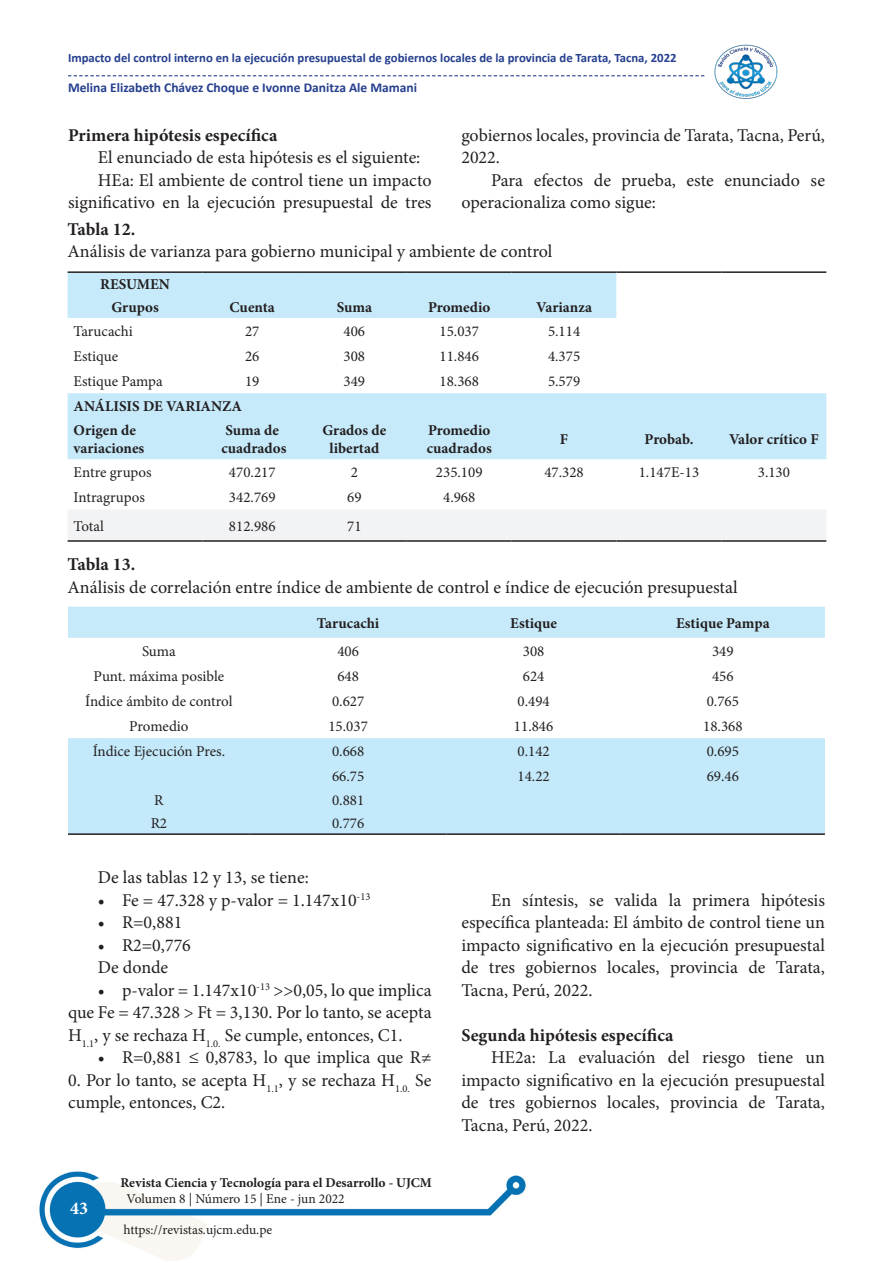
<style>
.page{position:relative;width:893px;height:1263px;background:#fff}
.page>*{position:absolute;margin:0;border:0;box-sizing:border-box;transform-origin:0 0}
.t1{font:18px/22.5px "Minion Pro";color:#231f20;text-align:justify}
.t2{font:700 18px "Minion Pro";color:#231f20}
.t3{font:700 18px "Minion Pro";color:#fff}
.t4{font:15px "Minion Pro";color:#231f20}
.t5{font:700 15px/18px "Minion Pro";color:#231f20}
.t6{font:13.5px "Minion Pro";color:#231f20}
.t7{font:700 13.5px "Calibri";color:#253f8e}
.t8{font:700 13.5px "Minion Pro";color:#231f20}
.t9{font:700 12.75px "Calibri";color:#253f8e}
</style>
<div class="page">
<img style="left:39px;top:75px;width:788px;height:1186px">
<svg style="left:68px;top:75px;width:636px;height:1px"></svg>
<img style="left:713px;top:44px;width:65px;height:57px">
<svg style="left:68px;top:273px;width:758px;height:186px;fill:#c6eafa"></svg>
<svg style="left:617px;top:273px;width:209px;height:45px"></svg>
<div style="left:68px;top:509px;width:758px;height:31px;background:#f2f3f4"></div>
<hr style="left:68px;top:271px;width:135px;height:2px;background:#231f20">
<hr style="left:203px;top:271px;width:99px;height:2px;background:#231f20">
<hr style="left:302px;top:271px;width:105px;height:2px;background:#231f20">
<hr style="left:407px;top:271px;width:105px;height:2px;background:#231f20">
<hr style="left:512px;top:271px;width:105px;height:2px;background:#231f20">
<hr style="left:617px;top:271px;width:104px;height:2px;background:#231f20">
<hr style="left:721px;top:271px;width:105px;height:2px;background:#231f20">
<hr style="left:68px;top:540px;width:135px;height:2px;background:#231f20">
<hr style="left:203px;top:540px;width:99px;height:2px;background:#231f20">
<hr style="left:302px;top:540px;width:105px;height:2px;background:#231f20">
<hr style="left:407px;top:540px;width:105px;height:2px;background:#231f20">
<hr style="left:512px;top:540px;width:105px;height:2px;background:#231f20">
<hr style="left:617px;top:540px;width:104px;height:2px;background:#231f20">
<hr style="left:721px;top:540px;width:105px;height:2px;background:#231f20">
<div style="left:68px;top:607px;width:757px;height:31px;background:#c6eafa"></div>
<div style="left:68px;top:738px;width:757px;height:95px;background:#c3e9fa"></div>
<hr style="left:68px;top:833px;width:182px;height:2px;background:#231f20">
<hr style="left:250px;top:833px;width:196px;height:2px;background:#231f20">
<hr style="left:446px;top:833px;width:175px;height:2px;background:#231f20">
<hr style="left:621px;top:833px;width:204px;height:2px;background:#231f20">
<p class="t9" style="left:68px;top:49px;width:610px">Impacto del control interno en la ejecución presupuestal de gobiernos locales de la provincia de Tarata, Tacna, 2022</p>
<p class="t7" style="left:68px;top:78px;width:351px">Melina Elizabeth Chávez Choque e Ivonne Danitza Ale Mamani</p>
<p class="t2" style="left:68px;top:122px;width:211px">Primera hipótesis específica</p>
<p class="t1" style="left:98px;top:146px;width:324px">El enunciado de esta hipótesis es el siguiente:</p>
<p class="t1" style="left:68px;top:169px;width:365px;text-align:right">HEa: El ambiente de control tiene un impacto significativo en la ejecución presupuestal de tres</p>
<p class="t1" style="left:461px;top:124px;width:365px">gobiernos locales, provincia de Tarata, Tacna, Perú,<br>2022.</p>
<p class="t1" style="left:461px;top:169px;width:365px;text-indent:30px">Para efectos de prueba, este enunciado se operacionaliza como sigue:</p>
<p class="t2" style="left:68px;top:216px;width:69px">Tabla 12.</p>
<p class="t1" style="left:68px;top:240px;width:486px">Análisis de varianza para gobierno municipal y ambiente de control</p>
<p class="t5" style="left:100px;top:275px;width:71px">RESUMEN</p>
<p class="t5" style="left:112px;top:298px;width:49px">Grupos</p>
<p class="t5" style="left:230px;top:298px;width:47px">Cuenta</p>
<p class="t5" style="left:337px;top:298px;width:37px">Suma</p>
<p class="t5" style="left:428px;top:298px;width:64px">Promedio</p>
<p class="t5" style="left:536px;top:298px;width:57px">Varianza</p>
<p class="t4" style="left:74px;top:321px;width:61px">Tarucachi</p>
<p class="t4" style="left:245px;top:321px;width:16px">27</p>
<p class="t4" style="left:344px;top:321px;width:23px">406</p>
<p class="t4" style="left:440px;top:321px;width:41px">15.037</p>
<p class="t4" style="left:548px;top:321px;width:34px">5.114</p>
<p class="t4" style="left:74px;top:346px;width:46px">Estique</p>
<p class="t4" style="left:245px;top:346px;width:16px">26</p>
<p class="t4" style="left:344px;top:346px;width:23px">308</p>
<p class="t4" style="left:440px;top:346px;width:41px">11.846</p>
<p class="t4" style="left:548px;top:346px;width:34px">4.375</p>
<p class="t4" style="left:74px;top:371px;width:91px">Estique Pampa</p>
<p class="t4" style="left:245px;top:371px;width:16px">19</p>
<p class="t4" style="left:344px;top:371px;width:23px">349</p>
<p class="t4" style="left:440px;top:371px;width:41px">18.368</p>
<p class="t4" style="left:548px;top:371px;width:34px">5.579</p>
<p class="t5" style="left:74px;top:397px;width:170px">ANÁLISIS DE VARIANZA</p>
<p class="t5" style="left:74px;top:421px;width:72px">Origen de variaciones</p>
<p class="t5" style="left:226px;top:421px;width:55px">Suma de</p>
<p class="t5" style="left:322px;top:421px;width:65px">Grados de</p>
<p class="t5" style="left:329px;top:439px;width:51px">libertad</p>
<p class="t5" style="left:427px;top:421px;width:67px">Promedio cuadrados</p>
<p class="t5" style="left:560px;top:430px;width:10px">F</p>
<p class="t5" style="left:644px;top:430px;width:51px">Probab.</p>
<p class="t5" style="left:729px;top:430px;width:91px">Valor crítico F</p>
<p class="t5" style="left:221px;top:439px;width:67px">cuadrados</p>
<p class="t4" style="left:74px;top:462px;width:79px">Entre grupos</p>
<p class="t4" style="left:229px;top:462px;width:48px">470.217</p>
<p class="t4" style="left:351px;top:462px;width:9px">2</p>
<p class="t4" style="left:436px;top:462px;width:48px">235.109</p>
<p class="t4" style="left:544px;top:462px;width:41px">47.328</p>
<p class="t4" style="left:639px;top:462px;width:62px">1.147E-13</p>
<p class="t4" style="left:758px;top:462px;width:34px">3.130</p>
<p class="t4" style="left:74px;top:487px;width:73px">Intragrupos</p>
<p class="t4" style="left:229px;top:487px;width:48px">342.769</p>
<p class="t4" style="left:347px;top:487px;width:16px">69</p>
<p class="t4" style="left:443px;top:487px;width:34px">4.968</p>
<p class="t4" style="left:74px;top:516px;width:32px">Total</p>
<p class="t4" style="left:229px;top:516px;width:48px">812.986</p>
<p class="t4" style="left:347px;top:516px;width:16px">71</p>
<p class="t2" style="left:68px;top:552px;width:69px">Tabla 13.</p>
<p class="t1" style="left:68px;top:576px;width:672px">Análisis de correlación entre índice de ambiente de control e índice de ejecución presupuestal</p>
<p class="t5" style="left:317px;top:614px;width:64px">Tarucachi</p>
<p class="t5" style="left:510px;top:614px;width:48px">Estique</p>
<p class="t5" style="left:676px;top:614px;width:95px">Estique Pampa</p>
<p class="t4" style="left:142px;top:641px;width:35px">Suma</p>
<p class="t4" style="left:337px;top:641px;width:23px">406</p>
<p class="t4" style="left:523px;top:641px;width:23px">308</p>
<p class="t4" style="left:712px;top:641px;width:23px">349</p>
<p class="t4" style="left:94px;top:666px;width:132px">Punt. máxima posible</p>
<p class="t4" style="left:337px;top:666px;width:23px">648</p>
<p class="t4" style="left:523px;top:666px;width:23px">624</p>
<p class="t4" style="left:712px;top:666px;width:23px">456</p>
<p class="t4" style="left:85px;top:691px;width:149px">Índice ámbito de control</p>
<p class="t4" style="left:332px;top:691px;width:34px">0.627</p>
<p class="t4" style="left:518px;top:691px;width:34px">0.494</p>
<p class="t4" style="left:707px;top:691px;width:34px">0.765</p>
<p class="t4" style="left:129px;top:716px;width:61px">Promedio</p>
<p class="t4" style="left:328px;top:716px;width:41px">15.037</p>
<p class="t4" style="left:514px;top:716px;width:41px">11.846</p>
<p class="t4" style="left:703px;top:716px;width:41px">18.368</p>
<p class="t4" style="left:93px;top:741px;width:134px">Índice Ejecución Pres.</p>
<p class="t4" style="left:332px;top:741px;width:34px">0.668</p>
<p class="t4" style="left:518px;top:741px;width:34px">0.142</p>
<p class="t4" style="left:707px;top:741px;width:34px">0.695</p>
<p class="t4" style="left:332px;top:766px;width:34px">66.75</p>
<p class="t4" style="left:518px;top:766px;width:34px">14.22</p>
<p class="t4" style="left:707px;top:766px;width:34px">69.46</p>
<p class="t4" style="left:154px;top:790px;width:11px">R</p>
<p class="t4" style="left:332px;top:790px;width:34px">0.881</p>
<p class="t4" style="left:151px;top:813px;width:18px">R2</p>
<p class="t4" style="left:332px;top:813px;width:34px">0.776</p>
<p class="t1" style="left:98px;top:866px;width:212px">De las tablas 12 y 13, se tiene:</p>
<p class="t1" style="left:98px;top:889px;width:274px">• Fe = 47.328 y p-valor = 1.147x10<sup>-13</sup></p>
<p class="t1" style="left:98px;top:911px;width:86px">• R=0,881</p>
<p class="t1" style="left:98px;top:934px;width:95px">• R2=0,776</p>
<p class="t1" style="left:98px;top:956px;width:72px">De donde</p>
<p class="t1" style="left:68px;top:979px;width:365px;text-indent:30px">• p-valor = 1.147x10<sup>-13</sup> &gt;&gt;0,05, lo que implica que Fe = 47.328 &gt; Ft = 3,130. Por lo tanto, se acepta H<sub>1.1</sub>, y se rechaza H<sub>1.0.</sub> Se cumple, entonces, C1.</p>
<p class="t1" style="left:98px;top:1046px;width:335px">• R=0,881 ≤ 0,8783, lo que implica que R≠</p>
<p class="t1" style="left:68px;top:1069px;width:365px">0. Por lo tanto, se acepta H<sub>1.1</sub>, y se rechaza H<sub>1.0.</sub> Se cumple, entonces, C2.</p>
<p class="t3" style="left:70px;top:1196px;width:19px">43</p>
<p class="t8" style="left:120px;top:1173px;width:313px">Revista Ciencia y Tecnología para el Desarrollo - UJCM</p>
<p class="t6" style="left:127px;top:1189px;width:220px">Volumen 8 | Número 15 | Ene - jun 2022</p>
<p class="t6" style="left:124px;top:1220px;width:150px">https://revistas.ujcm.edu.pe</p>
<p class="t1" style="left:461px;top:889px;width:365px;text-indent:30px">En síntesis, se valida la primera hipótesis específica planteada: El ámbito de control tiene un impacto significativo en la ejecución presupuestal de tres gobiernos locales, provincia de Tarata, Tacna, Perú, 2022.</p>
<p class="t2" style="left:461px;top:1022px;width:214px">Segunda hipótesis específica</p>
<p class="t1" style="left:461px;top:1046px;width:365px;text-indent:30px">HE2a: La evaluación del riesgo tiene un impacto significativo en la ejecución presupuestal de tres gobiernos locales, provincia de Tarata, Tacna, Perú, 2022.</p>
</div>
